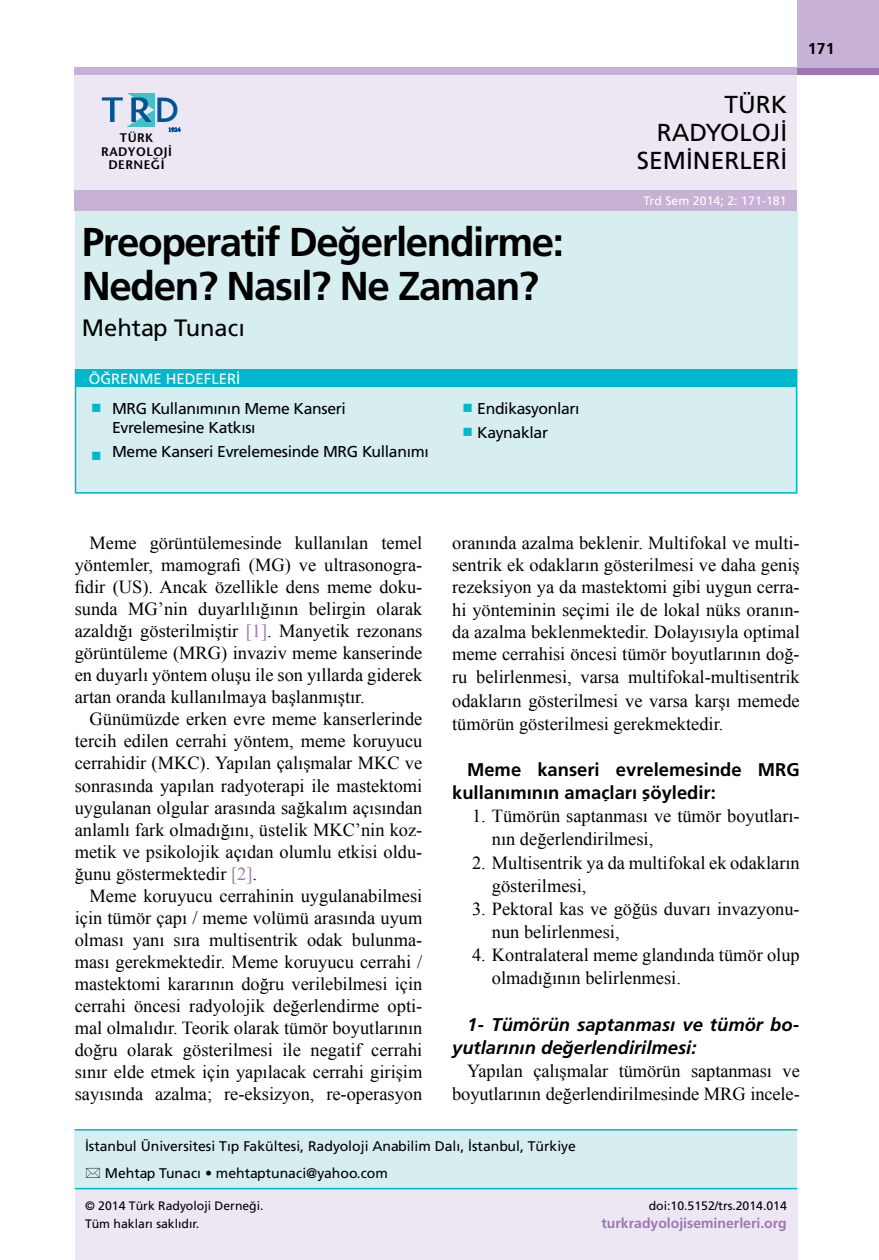
<style>
.page{position:relative;width:879px;height:1260px;background:#fff}
.page>*{position:absolute;margin:0;border:0;box-sizing:border-box;transform-origin:0 0}
.t1{font:40.25px/43.8px "Frutiger Bold Tr";letter-spacing:-.035em;color:#000}
.t2{font:500 32.55px "Futura";color:#005496;scale:1.05 1}
.t3{font:24.5px/28px "Frutiger Normal Tr";color:#000;text-align:right}
.t4{font:23.62px "Frutiger Normal Tr";color:#000}
.t5{font:18.38px/22.1px "Times New Roman";color:#000;text-align:justify}
.t6{font:18.38px/23.1px "Frutiger Bold Italic Tr";color:#000}
.t7{font:18.38px/23.1px "Frutiger Bold Tr";color:#000}
.t8{font:15.75px/19.2px "Frutiger Normal Tr";letter-spacing:-.02em;color:#000}
.t9{font:15.75px "Frutiger Bold Tr";color:#000}
.t10{font:14.88px "Frutiger Normal Tr";color:#fff}
.t11{font:14px/27.5px "Frutiger Normal Tr";color:#000}
.t12{font:14px "Frutiger Bold Tr";color:#9e76b4}
.t13{font:14px "Wingdings";color:#00b7ce}
.t14{font:600 12.42px/13.5px "Stone Sans Std";letter-spacing:.04em;color:#000;text-align:center}
.t15{font:12.25px "Frutiger Normal Tr";color:#000}
.t16{font:12.25px "Frutiger Normal Tr";letter-spacing:.005em;color:#fff}
.s1{color:#9e76b4}
</style>
<div class="page">
<div style="left:74px;top:75px;width:722px;height:115px;background:#ede7f3"></div>
<div style="left:796px;top:68px;width:82px;height:7px;background:#9e76b4"></div>
<div style="left:74px;top:68px;width:722px;height:7px;background:#c7b2d6"></div>
<div style="left:74px;top:190px;width:722px;height:21px;background:#c7b2d6"></div>
<div style="left:796px;top:0;width:82px;height:68px;background:#c7b2d6"></div>
<div style="left:75px;top:211px;width:721px;height:283px;background:#d6eef0"></div>
<div style="left:75px;top:369px;width:721px;height:125px;border:1px solid #00b7ce"></div>
<div style="left:75px;top:369px;width:720px;height:18px;background:#00b7ce"></div>
<div style="left:75px;top:1129px;width:721px;height:59px;background:#d6eef0"></div>
<hr style="left:75px;top:1129px;width:721px;height:2px;background:#00b7ce">
<div style="left:75px;top:1189px;width:721px;height:71px;background:#ede7f3"></div>
<hr style="left:75px;top:1188px;width:721px;height:1px;background:#00b7ce">
<svg style="left:169px;top:128px;width:11px;height:4px"></svg>
<svg style="left:102px;top:93px;width:52px;height:34px"></svg>
<h2 class="t2" style="left:154px;top:87px;width:25px">D</h2>
<p class="t14" style="left:101px;top:131px;width:72px">TÜRK<br>RADYOLOJİ<br>DERNEĞİ</p>
<h1 class="t1" style="left:82px;top:219px;width:483px">Preoperatif Değerlendirme:<br>Neden? Nasıl? Ne Zaman?</h1>
<p class="t4" style="left:82px;top:314px;width:164px">Mehtap Tunacı</p>
<p class="t10" style="left:89px;top:370px;width:153px">ÖĞRENME HEDEFLERİ</p>
<p class="t13" style="left:91px;top:400px;width:12px">■</p>
<p class="t13" style="left:91px;top:449px;width:12px">■</p>
<p class="t8" style="left:112px;top:398px;width:235px">MRG Kullanımının Meme Kanseri<br>Evrelemesine Katkısı</p>
<p class="t8" style="left:112px;top:442px;width:318px">Meme Kanseri Evrelemesinde MRG Kullanımı</p>
<p class="t8" style="left:477px;top:396px;width:104px;line-height:24.2px">Endikasyonları<br>Kaynaklar</p>
<h3 class="t3" style="left:636px;top:90px;width:152px">TÜRK<br>RADYOLOJİ<br>SEMİNERLERİ</h3>
<p class="t16" style="left:643px;top:193px;width:144px">Trd Sem 2014; 2: 171-181</p>
<p class="t9" style="left:807px;top:39px;width:28px">171</p>
<p class="t5" style="left:452px;top:531px;width:349px;line-height:22.6px">oranında azalma beklenir. Multifokal ve multi&shy;sentrik ek odakların gösterilmesi ve daha geniş rezeksiyon ya da mastektomi gibi uygun cerra&shy;hi yönteminin seçimi ile de lokal nüks oranın&shy;da azalma beklenmektedir. Dolayısıyla optimal meme cerrahisi öncesi tümör boyutlarının doğ&shy;ru belirlenmesi, varsa multifokal-multisentrik odakların gösterilmesi ve varsa karşı memede tümörün gösterilmesi gerekmektedir.</p>
<p class="t7" style="left:452px;top:758px;width:349px;text-indent:15px">Meme kanseri evrelemesinde MRG kullanımının amaçları şöyledir:</p>
<p class="t5" style="left:491px;top:804px;width:309px;line-height:23.1px;text-indent:-20px">1. Tümörün saptanması ve tümör boyutları&shy;nın değerlendirilmesi,</p>
<p class="t5" style="left:491px;top:851px;width:309px;line-height:23.1px;text-indent:-20px">2. Multisentrik ya da multifokal ek odakların gösterilmesi,</p>
<p class="t5" style="left:491px;top:897px;width:309px;line-height:23.1px;text-indent:-20px">3. Pektoral kas ve göğüs duvarı invazyonu&shy;nun belirlenmesi,</p>
<p class="t5" style="left:491px;top:943px;width:309px;line-height:23.1px;text-indent:-20px">4. Kontralateral meme glandında tümör olup olmadığının belirlenmesi.</p>
<p class="t6" style="left:452px;top:1013px;width:349px;text-indent:15px">1- Tümörün saptanması ve tümör bo&shy;yutlarının değerlendirilmesi:</p>
<p class="t5" style="left:452px;top:1059px;width:349px;line-height:23.1px;text-align:right">Yapılan çalışmalar tümörün saptanması ve boyutlarının değerlendirilmesinde MRG incele-</p>
<p class="t11" style="left:105px;top:1132px;width:472px;text-indent:-20px">İstanbul Üniversitesi Tıp Fakültesi, Radyoloji Anabilim Dalı, İstanbul, Türkiye<br>Mehtap Tunacı • mehtaptunaci@yahoo.com</p>
<p class="t15" style="left:85px;top:1199px;width:180px">© 2014 Türk Radyoloji Derneği.</p>
<p class="t15" style="left:648px;top:1199px;width:139px">doi:10.5152/trs.2014.014</p>
<p class="t15" style="left:85px;top:1216px;width:116px">Tüm hakları saklıdır.</p>
<p class="t12" style="left:601px;top:1214px;width:187px">turkradyolojiseminerleri.org</p>
<p class="t5" style="left:75px;top:532px;width:349px;text-indent:15px">Meme görüntülemesinde kullanılan temel yöntemler, mamografi (MG) ve ultrasonogra&shy;fidir (US). Ancak özellikle dens meme doku&shy;sunda MG’nin duyarlılığının belirgin olarak azaldığı gösterilmiştir <span class="s1">[1]</span>. Manyetik rezonans görüntüleme (MRG) invaziv meme kanserinde en duyarlı yöntem oluşu ile son yıllarda giderek artan oranda kullanılmaya başlanmıştır.</p>
<p class="t5" style="left:75px;top:708px;width:349px;text-indent:15px">Günümüzde erken evre meme kanserlerinde tercih edilen cerrahi yöntem, meme koruyucu cerrahidir (MKC). Yapılan çalışmalar MKC ve sonrasında yapılan radyoterapi ile mastektomi uygulanan olgular arasında sağkalım açısından anlamlı fark olmadığını, üstelik MKC’nin koz&shy;metik ve psikolojik açıdan olumlu etkisi oldu&shy;ğunu göstermektedir <span class="s1">[2]</span>.</p>
<p class="t5" style="left:75px;top:884px;width:349px;text-indent:15px">Meme koruyucu cerrahinin uygulanabilmesi için tümör çapı / meme volümü arasında uyum olması yanı sıra multisentrik odak bulunma&shy;ması gerekmektedir. Meme koruyucu cerrahi / mastektomi kararının doğru verilebilmesi için cerrahi öncesi radyolojik değerlendirme opti&shy;mal olmalıdır. Teorik olarak tümör boyutlarının doğru olarak gösterilmesi ile negatif cerrahi sınır elde etmek için yapılacak cerrahi girişim sayısında azalma; re-eksizyon, re-operasyon</p>
</div>
